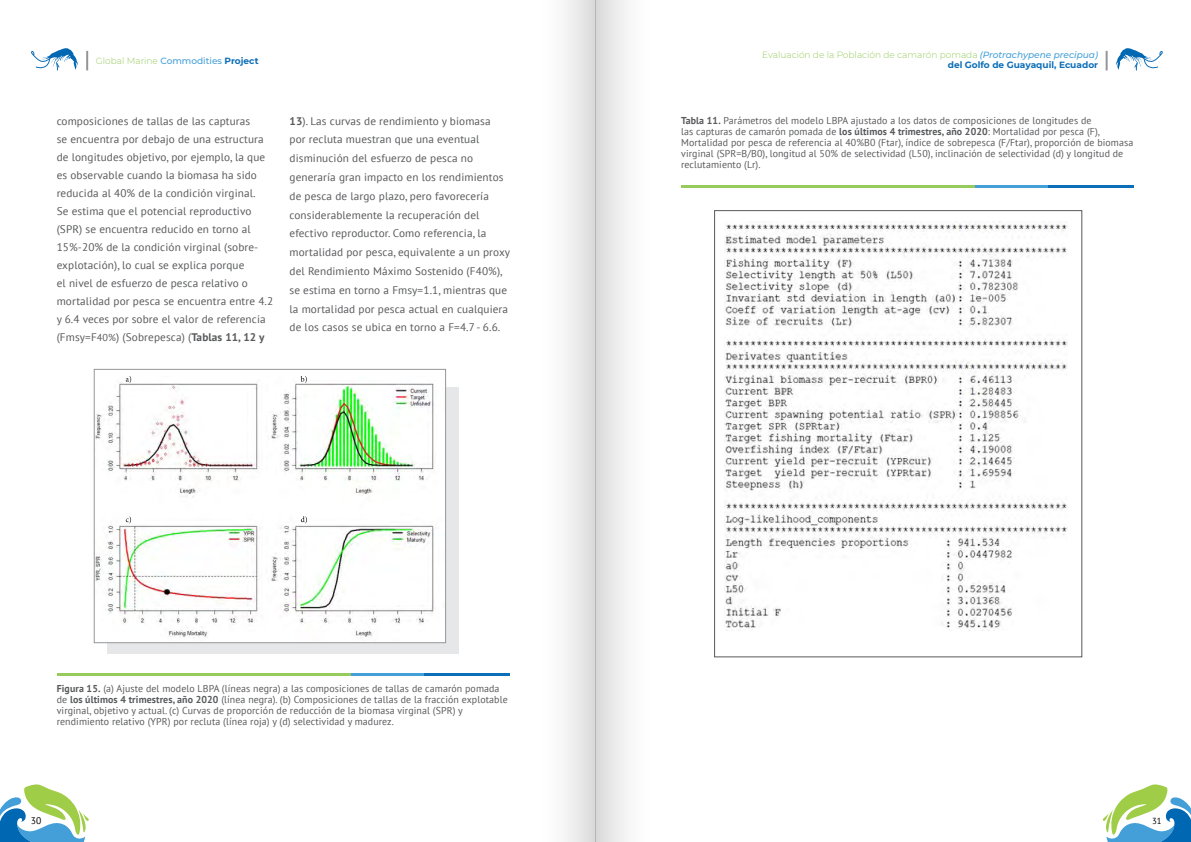
<style>
.page{position:relative;width:1191px;height:842px;background:#fff}
.page>*{position:absolute;margin:0;border:0;box-sizing:border-box;transform-origin:0 0}
.t1{font:11px/18px "PT Sans";letter-spacing:.01em;color:#58595b}
.t2{font:10px/11px "PT Sans";letter-spacing:.01em;color:#58595b}
.t3{font:9.6px "PT Sans";color:#000}
.t4{font:300 9px/10.8px "Montserrat";color:#96ca5c;text-align:right}
.t5{font:8.7px "PT Sans";color:#000}
.s1{font-weight:500;color:#449fd8}
.s2{font-weight:700;color:#0c6eb7}
.s3{font-size:10px}
.s4{font-weight:700}
.s5{font-weight:500;font-style:italic;color:#449fd8}
</style>
<div class="page">
<svg style="left:1102px;top:784px;width:89px;height:58px"></svg>
<svg style="left:0;top:784px;width:89px;height:58px"></svg>
<svg style="left:1115px;top:48px;width:48px;height:23px"></svg>
<svg style="left:1105px;top:51px;width:2px;height:19px"></svg>
<svg style="left:31px;top:48px;width:47px;height:23px"></svg>
<svg style="left:86px;top:51px;width:2px;height:19px"></svg>
<div style="left:107px;top:388px;width:352px;height:266px;background:#e6e7e8"></div>
<img style="left:96px;top:378px;width:348px;height:263px">
<div style="left:94px;top:369px;width:352px;height:274px;border:1px solid #939598"></div>
<hr style="left:57px;top:673px;width:396px;height:2px;background:#96ca5c">
<hr style="left:351px;top:673px;width:130px;height:2px;background:#449fd8">
<hr style="left:424px;top:673px;width:86px;height:2px;background:#0c6eb7">
<hr style="left:681px;top:185px;width:396px;height:3px;background:#96ca5c">
<hr style="left:975px;top:185px;width:131px;height:3px;background:#449fd8">
<hr style="left:1048px;top:185px;width:86px;height:3px;background:#0c6eb7">
<img style="left:724px;top:223px;width:343px;height:408px">
<svg style="left:126px;top:376px;width:5px;height:7px"></svg>
<svg style="left:126px;top:516px;width:5px;height:7px"></svg>
<svg style="left:301px;top:376px;width:6px;height:7px"></svg>
<svg style="left:301px;top:516px;width:6px;height:7px"></svg>
<div style="left:595px;top:0;width:65px;height:842px;background:linear-gradient(to right,#ddd,#fff)"></div>
<div style="left:530px;top:0;width:65px;height:842px;background:linear-gradient(to right,#fff,#e0e0e0)"></div>
<p class="t4" style="left:96px;top:55px;width:164px">Global Marine <span class="s1">Commodities</span> <span class="s2">Project</span></p>
<p class="t1" style="left:57px;top:111px;width:218px">composiciones de tallas de las capturas<br>se encuentra por debajo de una estructura de longitudes objetivo, por ejemplo, la que es observable cuando la biomasa ha sido reducida al 40% de la condición virginal.<br>Se estima que el potencial reproductivo (SPR) se encuentra reducido en torno al 15%-20% de la condición virginal (sobre&shy;explotación), lo cual se explica porque<br>el nivel de esfuerzo de pesca relativo o mortalidad por pesca se encuentra entre 4.2 y 6.4 veces por sobre el valor de referencia (Fmsy=F<span class="s3">40%</span>) (Sobrepesca) (<span class="s4">Tablas 11, 12 y</span></p>
<p class="t1" style="left:289px;top:111px;width:222px;line-height:18.8px"><span class="s4">13</span>). Las curvas de rendimiento y biomasa<br>por recluta muestran que una eventual disminución del esfuerzo de pesca no generaría gran impacto en los rendimientos de pesca de largo plazo, pero favorecería considerablemente la recuperación del efectivo reproductor. Como referencia, la mortalidad por pesca, equivalente a un proxy del Rendimiento Máximo Sostenido (F40%), se estima en torno a Fmsy=1.1, mientras que la mortalidad por pesca actual en cualquiera de los casos se ubica en torno a F=4.7 - 6.6.</p>
<p class="t2" style="left:57px;top:683px;width:452px"><span class="s4">Figura 15.</span> (a) Ajuste del modelo LBPA (líneas negra) a las composiciones de tallas de camarón pomada de <span class="s4">los últimos 4 trimestres, año 2020</span> (línea negra). (b) Composiciones de tallas de la fracción explotable virginal, objetivo y actual. (c) Curvas de proporción de reducción de la biomasa virginal (SPR) y rendimiento relativo (YPR) por recluta (línea roja) y (d) selectividad y madurez.</p>
<p class="t4" style="left:762px;top:49px;width:337px">Evaluación de la Población de camarón pomada <span class="s5">(Protrachypene precipua) </span><span class="s2">del Golfo de Guayaquil, Ecuador</span></p>
<p class="t2" style="left:681px;top:114px;width:453px"><span class="s4">Tabla 11.</span> Parámetros del modelo LBPA ajustado a los datos de composiciones de longitudes de<br>las capturas de camarón pomada de <span class="s4">los últimos 4 trimestres, año 2020</span>: Mortalidad por pesca (F), Mortalidad por pesca de referencia al 40%B0 (Ftar), índice de sobrepesca (F/Ftar), proporción de biomasa virginal (SPR=B/B0), longitud al 50% de selectividad (L50), inclinación de selectividad (d) y longitud de reclutamiento (Lr).</p>
<p class="t3" style="left:31px;top:814px;width:12px">30</p>
<p class="t5" style="left:1152px;top:815px;width:11px">31</p>
</div>
